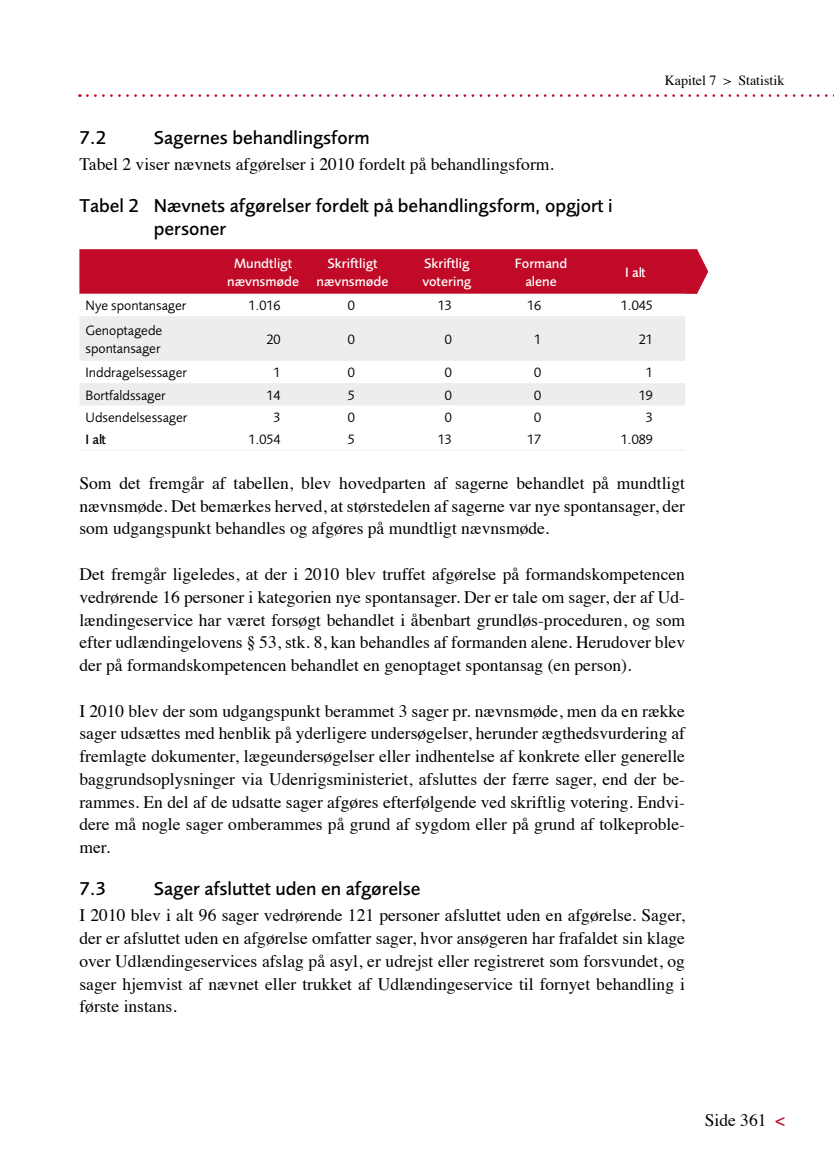
<style>
.page{position:relative;width:834px;height:1176px;background:#fff}
.page>*{position:absolute;margin:0;border:0;box-sizing:border-box;transform-origin:0 0}
.t1{font:500 19.25px/22.8px "Foundry Sans";color:#000}
.t2{font:17.5px/22.8px "Times";color:#000;text-align:justify}
.t3{font:14px/17.5px "Foundry Sans";color:#000}
.t4{font:500 14px/17.5px "Foundry Sans";color:#fff;text-align:center}
.t5{font:14px "Times";color:#000}
.t6{font:500 14px "Foundry Sans";color:#000}
.s1{font-weight:700;color:#c10a27}
</style>
<div class="page">
<svg style="left:87px;top:94px;width:747px;height:3px"></svg>
<div style="left:79px;top:249px;width:628px;height:45px;background:#c10a27"></div>
<svg style="left:80px;top:316px;width:605px;height:89px;fill:#ededed"></svg>
<hr style="left:79px;top:450px;width:139px;height:1px;background:#ededed">
<hr style="left:218px;top:450px;width:90px;height:1px;background:#ededed">
<hr style="left:308px;top:450px;width:89px;height:1px;background:#ededed">
<hr style="left:397px;top:450px;width:99px;height:1px;background:#ededed">
<hr style="left:496px;top:450px;width:89px;height:1px;background:#ededed">
<hr style="left:585px;top:450px;width:100px;height:1px;background:#ededed">
<p class="t5" style="left:664px;top:67px;width:121px">Kapitel 7 &gt; Statistik</p>
<p class="t1" style="left:79px;top:126px;width:28px">7.2</p>
<p class="t1" style="left:154px;top:126px;width:217px">Sagernes behandlingsform</p>
<p class="t2" style="left:79px;top:152px;width:476px">Tabel 2 viser nævnets afgørelser i 2010 fordelt på behandlingsform.</p>
<p class="t1" style="left:154px;top:194px;width:460px;text-indent:-74px">Tabel 2 Nævnets afgørelser fordelt på behandlingsform, opgjort i personer</p>
<p class="t4" style="left:227px;top:255px;width:73px">Mundtligt nævnsmøde</p>
<p class="t4" style="left:316px;top:255px;width:73px">Skriftligt nævnsmøde</p>
<p class="t4" style="left:422px;top:255px;width:50px;text-align:left">Skriftlig votering</p>
<p class="t4" style="left:515px;top:255px;width:54px">Formand alene</p>
<p class="t4" style="left:625px;top:263px;width:22px">I alt</p>
<p class="t3" style="left:86px;top:297px;width:102px">Nye spontansager</p>
<p class="t3" style="left:248px;top:297px;width:34px">1.016</p>
<p class="t3" style="left:348px;top:297px;width:9px">0</p>
<p class="t3" style="left:437px;top:297px;width:16px">13</p>
<p class="t3" style="left:527px;top:297px;width:16px">16</p>
<p class="t3" style="left:620px;top:297px;width:34px">1.045</p>
<p class="t3" style="left:86px;top:322px;width:78px">Genoptagede spontansager</p>
<p class="t3" style="left:266px;top:331px;width:16px">20</p>
<p class="t3" style="left:348px;top:331px;width:9px">0</p>
<p class="t3" style="left:444px;top:331px;width:9px">0</p>
<p class="t3" style="left:534px;top:331px;width:9px">1</p>
<p class="t3" style="left:638px;top:331px;width:16px">21</p>
<p class="t3" style="left:85px;top:364px;width:103px">Inddragelsessager</p>
<p class="t3" style="left:273px;top:364px;width:9px">1</p>
<p class="t3" style="left:348px;top:364px;width:9px">0</p>
<p class="t3" style="left:444px;top:364px;width:9px">0</p>
<p class="t3" style="left:534px;top:364px;width:9px">0</p>
<p class="t3" style="left:645px;top:364px;width:9px">1</p>
<p class="t3" style="left:85px;top:386px;width:82px">Bortfaldssager</p>
<p class="t3" style="left:266px;top:386px;width:16px">14</p>
<p class="t3" style="left:348px;top:386px;width:9px">5</p>
<p class="t3" style="left:444px;top:386px;width:9px">0</p>
<p class="t3" style="left:534px;top:386px;width:9px">0</p>
<p class="t3" style="left:638px;top:386px;width:16px">19</p>
<p class="t3" style="left:85px;top:409px;width:103px">Udsendelsessager</p>
<p class="t3" style="left:273px;top:409px;width:9px">3</p>
<p class="t3" style="left:348px;top:409px;width:9px">0</p>
<p class="t3" style="left:444px;top:409px;width:9px">0</p>
<p class="t3" style="left:534px;top:409px;width:9px">0</p>
<p class="t3" style="left:645px;top:409px;width:9px">3</p>
<p class="t6" style="left:85px;top:431px;width:22px">I alt</p>
<p class="t3" style="left:248px;top:431px;width:34px">1.054</p>
<p class="t3" style="left:348px;top:431px;width:9px">5</p>
<p class="t3" style="left:437px;top:431px;width:16px">13</p>
<p class="t3" style="left:527px;top:431px;width:16px">17</p>
<p class="t3" style="left:620px;top:431px;width:34px">1.089</p>
<p class="t2" style="left:79px;top:470px;width:607px">Som det fremgår af tabellen, blev hovedparten af sagerne behandlet på mundtligt nævnsmøde. Det bemærkes herved, at størstedelen af sagerne var nye spontansager, der som udgangspunkt behandles og afgøres på mundtligt nævnsmøde.</p>
<p class="t2" style="left:79px;top:561px;width:607px">Det fremgår ligeledes, at der i 2010 blev truffet afgørelse på formandskompetencen vedrørende 16 personer i kategorien nye spontansager. Der er tale om sager, der af Ud&shy;lændingeservice har været forsøgt behandlet i åbenbart grundløs-proceduren, og som efter udlændingelovens § 53, stk. 8, kan behandles af formanden alene. Herudover blev der på formandskompetencen behandlet en genoptaget spontansag (en person).</p>
<p class="t2" style="left:79px;top:698px;width:607px">I 2010 blev der som udgangspunkt berammet 3 sager pr. nævnsmøde, men da en række sager udsættes med henblik på yderligere undersøgelser, herunder ægthedsvurdering af fremlagte dokumenter, lægeundersøgelser eller indhentelse af konkrete eller generelle baggrundsoplysninger via Udenrigsministeriet, afsluttes der færre sager, end der be&shy;rammes. En del af de udsatte sager afgøres efterfølgende ved skriftlig votering. Endvi&shy;dere må nogle sager omberammes på grund af sygdom eller på grund af tolkeproble&shy;mer.</p>
<p class="t1" style="left:79px;top:877px;width:28px">7.3</p>
<p class="t1" style="left:154px;top:877px;width:268px">Sager afsluttet uden en afgørelse</p>
<p class="t2" style="left:79px;top:902px;width:607px">I 2010 blev i alt 96 sager vedrørende 121 personer afsluttet uden en afgørelse. Sager, der er afsluttet uden en afgørelse omfatter sager, hvor ansøgeren har frafaldet sin klage over Udlændingeservices afslag på asyl, er udrejst eller registreret som forsvundet, og sager hjemvist af nævnet eller trukket af Udlændingeservice til fornyet behandling i første instans.</p>
<p class="t2" style="left:704px;top:1107px;width:82px">Side 361 <span class="s1">&lt;</span></p>
</div>
